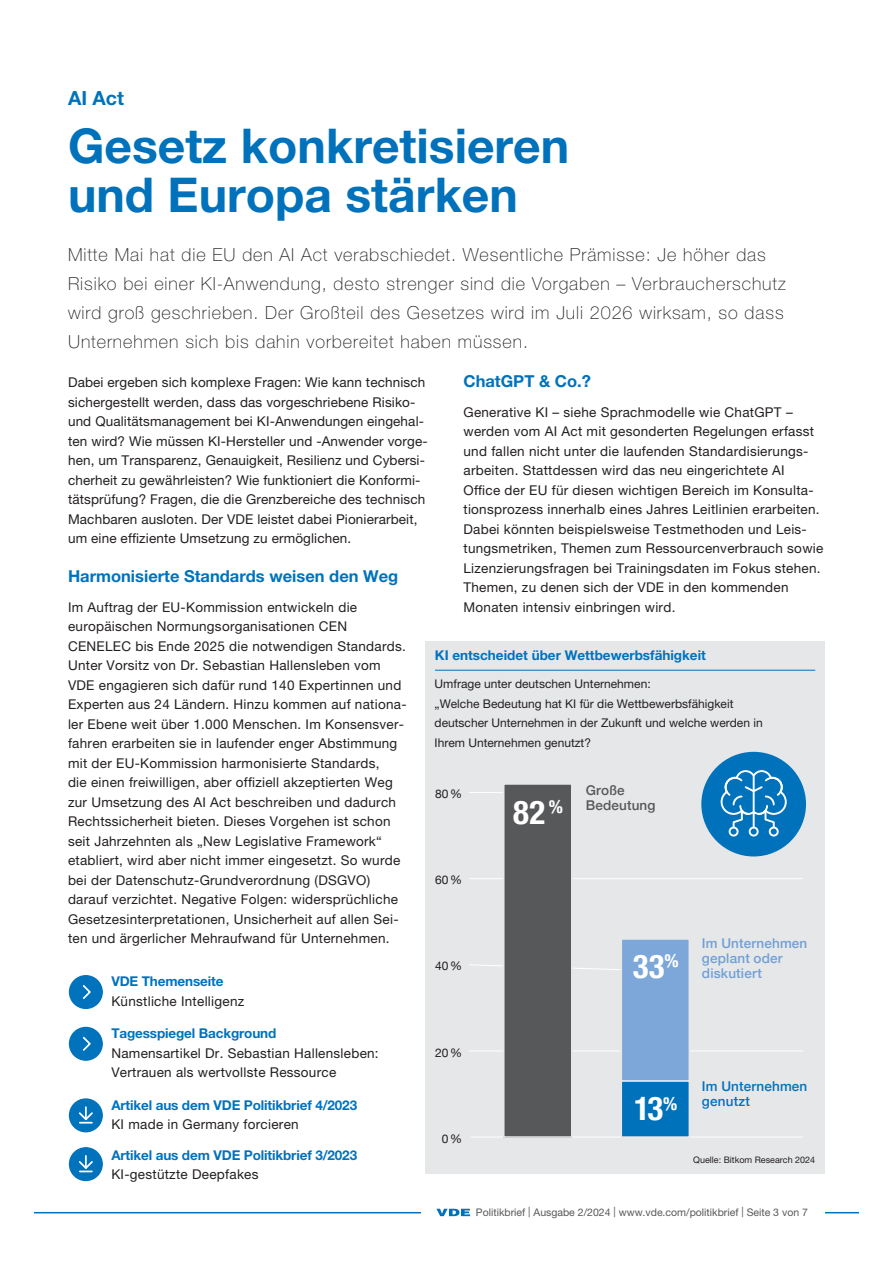
<style>
.page{position:relative;width:893px;height:1263px;background:#fff}
.page>*{position:absolute;margin:0;border:0;box-sizing:border-box;transform-origin:0 0}
.t1{font:700 48px/48.8px "Helvetica Neue LT Pro";color:#0072bc}
.t2{font:700 condensed 32.85px "Helvetica Neue";color:#fff}
.t3{font:700 19.5px "Helvetica Neue LT Pro";color:#0072bc}
.t4{font:100 18px/29.2px "Helvetica Neue LT Pro";letter-spacing:.05em;color:#231f20}
.t5{font:700 16.5px "Helvetica Neue LT Pro";color:#0072bc}
.t6{font:13.5px/19.5px "Helvetica Neue LT Pro";letter-spacing:.02em;color:#231f20}
.t7{font:700 13.5px "Helvetica Neue LT Pro";letter-spacing:-.01em;color:#0072bc}
.t8{font:500 13.5px/15px "Helvetica Neue";letter-spacing:.01em;color:#70a0d5}
.t9{font:500 13.5px/15px "Helvetica Neue";letter-spacing:.015em;color:#0072bc}
.t10{font:500 13.5px/15px "Helvetica Neue";letter-spacing:.015em;color:#57585a}
.t11{font:12px/19.5px "Helvetica Neue LT Pro";color:#231f20}
.t12{font:12px "Helvetica Neue";color:#231f20}
.t13{font:10.5px "Helvetica Neue LT Pro";color:#57585a}
.t14{font:9px "Helvetica Neue LT Pro";color:#231f20}
</style>
<div class="page">
<hr style="left:34px;top:1212px;width:825px;height:1px;background:#0072bc">
<div style="left:421px;top:1197px;width:404px;height:19px;background:#fff"></div>
<svg style="left:436px;top:1209px;width:34px;height:7px"></svg>
<svg style="left:69px;top:1027px;width:34px;height:34px"></svg>
<svg style="left:69px;top:975px;width:34px;height:34px"></svg>
<svg style="left:69px;top:1098px;width:34px;height:34px"></svg>
<svg style="left:69px;top:1147px;width:34px;height:34px"></svg>
<div style="left:425px;top:641px;width:400px;height:533px;background:#e6e7e9"></div>
<hr style="left:435px;top:670px;width:380px;height:1px;background:#0072bc">
<hr style="left:470px;top:1137px;width:333px;height:1px;background:#fff">
<hr style="left:469px;top:1050px;width:334px;height:1px;background:#fff">
<svg style="left:469px;top:964px;width:151px;height:6px"></svg>
<hr style="left:469px;top:878px;width:334px;height:1px;background:#fff">
<hr style="left:469px;top:792px;width:99px;height:1px;background:#fff">
<div style="left:621px;top:939px;width:68px;height:142px;background:#7ca7d8"></div>
<div style="left:620px;top:938px;width:70px;height:144px;border:2px solid #e6e7e9"></div>
<div style="left:504px;top:784px;width:68px;height:353px;background:#57585a"></div>
<div style="left:503px;top:783px;width:70px;height:355px;border:2px solid #e6e7e9"></div>
<div style="left:621px;top:1081px;width:68px;height:56px;background:#0072bc"></div>
<div style="left:621px;top:1080px;width:69px;height:58px;border:2px solid #e6e7e9"></div>
<div style="left:701px;top:752px;width:105px;height:104px;background:#0072bc;border-radius:50%"></div>
<div style="left:749px;top:826px;width:10px;height:10px;border:2px solid #fff;border-radius:50%"></div>
<div style="left:729px;top:826px;width:10px;height:10px;border:2px solid #fff;border-radius:50%"></div>
<div style="left:769px;top:826px;width:10px;height:10px;border:2px solid #fff;border-radius:50%"></div>
<svg style="left:720px;top:770px;width:67px;height:59px"></svg>
<h3 class="t3" style="left:68px;top:86px;width:57px">AI Act</h3>
<h1 class="t1" style="left:68px;top:120px;width:503px">Gesetz konkretisieren und Europa stärken</h1>
<p class="t4" style="left:68px;top:239px;width:719px">Mitte Mai hat die EU den AI Act verabschiedet. Wesentliche Prämisse: Je höher das Risiko bei einer KI-Anwendung, desto strenger sind die Vorgaben – Verbraucherschutz wird groß geschrieben. Der Großteil des Gesetzes wird im Juli 2026 wirksam, so dass Unternehmen sich bis dahin vorbereitet haben müssen.</p>
<p class="t6" style="left:68px;top:373px;width:361px">Dabei ergeben sich komplexe Fragen: Wie kann technisch sichergestellt werden, dass das vorgeschriebene Risiko&shy;und Qualitätsmanagement bei KI-Anwendungen eingehal&shy;ten wird? Wie müssen KI-Hersteller und -Anwender vorge&shy;hen, um Transparenz, Genauigkeit, Resilienz und Cybersi&shy;cherheit zu gewährleisten? Wie funktioniert die Konformi&shy;tätsprüfung? Fragen, die die Grenzbereiche des technisch Machbaren ausloten. Der VDE leistet dabei Pionierarbeit, um eine effiziente Umsetzung zu ermöglichen.</p>
<p class="t5" style="left:68px;top:566px;width:332px">Harmonisierte Standards weisen den Weg</p>
<p class="t6" style="left:68px;top:597px;width:340px">Im Auftrag der EU-Kommission entwickeln die europäischen Normungsorganisationen CEN CENELEC bis Ende 2025 die notwendigen Standards.<br>Unter Vorsitz von Dr. Sebastian Hallensleben vom VDE engagieren sich dafür rund 140 Expertinnen und Experten aus 24 Ländern. Hinzu kommen auf nationa&shy;ler Ebene weit über 1.000 Menschen. Im Konsensver&shy;fahren erarbeiten sie in laufender enger Abstimmung mit der EU-Kommission harmonisierte Standards,<br>die einen freiwilligen, aber offiziell akzeptierten Weg zur Umsetzung des AI Act beschreiben und dadurch Rechtssicherheit bieten. Dieses Vorgehen ist schon seit Jahrzehnten als „New Legislative Framework“ etabliert, wird aber nicht immer eingesetzt. So wurde bei der Datenschutz-Grundverordnung (DSGVO) darauf verzichtet. Negative Folgen: widersprüchliche Gesetzesinterpretationen, Unsicherheit auf allen Sei&shy;ten und ärgerlicher Mehraufwand für Unternehmen.</p>
<p class="t5" style="left:463px;top:371px;width:129px">ChatGPT &amp; Co.?</p>
<p class="t6" style="left:463px;top:402px;width:361px">Generative KI – siehe Sprachmodelle wie ChatGPT – werden vom AI Act mit gesonderten Regelungen erfasst und fallen nicht unter die laufenden Standardisierungs&shy;arbeiten. Stattdessen wird das neu eingerichtete AI Office der EU für diesen wichtigen Bereich im Konsulta&shy;tionsprozess innerhalb eines Jahres Leitlinien erarbeiten.<br>Dabei könnten beispielsweise Testmethoden und Leis&shy;tungsmetriken, Themen zum Ressourcenverbrauch sowie Lizenzierungsfragen bei Trainingsdaten im Fokus stehen.<br>Themen, zu denen sich der VDE in den kommenden Monaten intensiv einbringen wird.</p>
<p class="t7" style="left:435px;top:647px;width:272px">KI entscheidet über Wettbewerbsfähigkeit</p>
<p class="t11" style="left:435px;top:674px;width:330px">Umfrage unter deutschen Unternehmen:<br>„Welche Bedeutung hat KI für die Wettbewerbsfähigkeit deutscher Unternehmen in der Zukunft und welche werden in Ihrem Unternehmen genutzt?</p>
<p class="t10" style="left:586px;top:782px;width:71px">Große<br>Bedeutung</p>
<p class="t12" style="left:435px;top:785px;width:28px">80%</p>
<h2 class="t2" style="left:513px;top:785px;width:51px">82<sup>%</sup></h2>
<p class="t12" style="left:435px;top:871px;width:28px">60%</p>
<p class="t8" style="left:702px;top:935px;width:107px">Im Unternehmen geplant oder diskutiert</p>
<h2 class="t2" style="left:633px;top:939px;width:47px">33<sup>%</sup></h2>
<p class="t12" style="left:435px;top:957px;width:28px">40%</p>
<p class="t7" style="left:111px;top:973px;width:114px">VDE Themenseite</p>
<p class="t6" style="left:111px;top:991px;width:134px">Künstliche Intelligenz</p>
<p class="t7" style="left:111px;top:1025px;width:166px">Tagesspiegel Background</p>
<p class="t6" style="left:111px;top:1043px;width:269px">Namensartikel Dr. Sebastian Hallensleben:<br>Vertrauen als wertvollste Ressource</p>
<p class="t7" style="left:111px;top:1096px;width:247px">Artikel aus dem VDE Politikbrief 4/2023</p>
<p class="t6" style="left:111px;top:1114px;width:189px">KI made in Germany forcieren</p>
<p class="t7" style="left:111px;top:1146px;width:247px">Artikel aus dem VDE Politikbrief 3/2023</p>
<p class="t6" style="left:111px;top:1164px;width:149px">KI-gestützte Deepfakes</p>
<p class="t12" style="left:435px;top:1043px;width:28px">20%</p>
<p class="t12" style="left:442px;top:1130px;width:22px">0%</p>
<h2 class="t2" style="left:634px;top:1081px;width:45px">13<sup>%</sup></h2>
<p class="t9" style="left:702px;top:1077px;width:107px">Im Unternehmen genutzt</p>
<p class="t14" style="left:693px;top:1155px;width:124px">Quelle: Bitkom Research 2024</p>
<p class="t13" style="left:476px;top:1206px;width:333px">Politikbrief | Ausgabe 2/2024 | www.vde.com/politikbrief | Seite 3 von 7</p>
</div>
